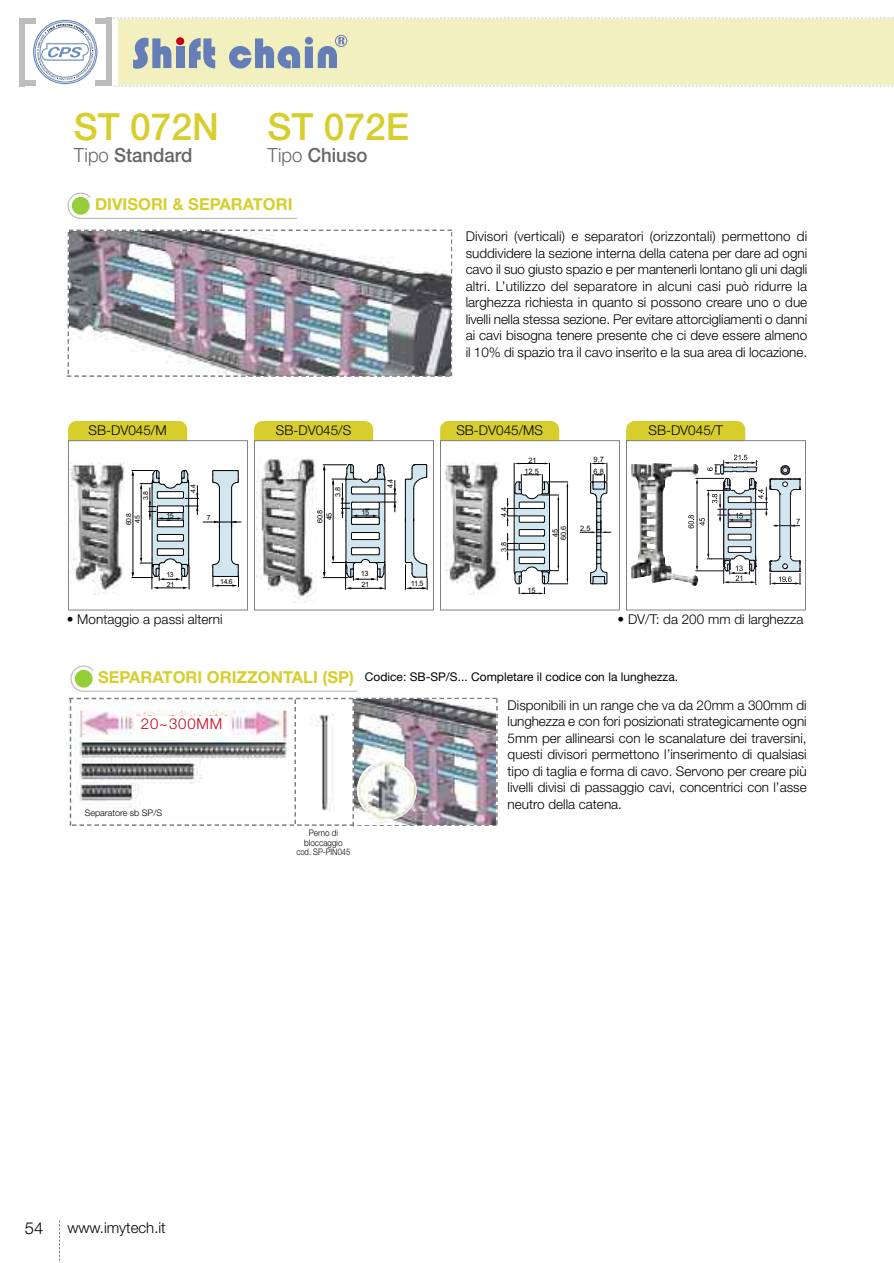
<style>
.page{position:relative;width:894px;height:1263px;background:#fff}
.page>*{position:absolute;margin:0;border:0;box-sizing:border-box;transform-origin:0 0}
.t1{font:500 37.5px "Helvetica Neue LT Std";color:#d7ce2e}
.t2{font:500 19.5px "Helvetica Neue LT Std";color:#666;scale:.95 1}
.t3{font:700 16.5px "Helvetica Neue LT Std";color:#d7ce2e}
.t4{font:300 16.5px "Helvetica Neue LT Std";color:#000}
.t5{font:300 15px "Helvetica Neue LT Std";color:#000}
.t6{font:300 15px "Helvetica Neue LT Std";letter-spacing:.055em;color:#c90017}
.t7{font:300 13.5px/16.5px "Helvetica Neue LT Std";color:#000;text-align:justify}
.t8{font:12px "Helvetica Neue LT Std";color:#000}
.t9{font:300 9px/9.8px "Helvetica Neue LT Std";color:#000;text-align:center;scale:.9 1}
.t10{font:300 9px "Helvetica Neue LT Std";color:#000}
.t11{font:7.35px/9.1px "Arial";letter-spacing:-.05em;color:#000;text-align:center}
.t12{font:6.9px/8.6px "Arial";letter-spacing:-.05em;color:#000;text-align:center}
.s1{font-weight:300}
</style>
<div class="page">
<svg style="left:59px;top:1220px;width:1px;height:43px"></svg>
<div style="left:118px;top:19px;width:775px;height:66px;background:#f3f0c0"></div>
<svg style="left:133px;top:37px;width:82px;height:32px"></svg>
<svg style="left:229px;top:37px;width:115px;height:32px"></svg>
<div style="left:335px;top:35px;width:12px;height:12px;border:1px solid #657eb7;border-radius:50%"></div>
<div style="left:19px;top:18px;width:6px;height:68px;background:#bdbdbd"></div>
<div style="left:19px;top:18px;width:17px;height:5px;background:#bdbdbd"></div>
<div style="left:19px;top:80px;width:17px;height:6px;background:#bdbdbd"></div>
<div style="left:106px;top:18px;width:5px;height:68px;background:#bdbdbd"></div>
<div style="left:95px;top:80px;width:16px;height:6px;background:#bdbdbd"></div>
<div style="left:95px;top:18px;width:16px;height:5px;background:#bdbdbd"></div>
<div style="left:33px;top:19px;width:65px;height:66px;border:1px solid #6c8dbd;border-radius:50%"></div>
<div style="left:35px;top:21px;width:61px;height:62px;border:1px solid #6c8dbd;border-radius:50%"></div>
<svg style="left:37px;top:24px;width:56px;height:56px"></svg>
<hr style="left:80px;top:218px;width:216px;height:1px;background:#bdbdbd">
<svg style="left:67px;top:192px;width:25px;height:27px"></svg>
<div style="left:72px;top:197px;width:18px;height:18px;background:#96ce3a;border-radius:50%"></div>
<svg style="left:69px;top:698px;width:428px;height:128px"></svg>
<hr style="left:83px;top:691px;width:273px;height:1px;background:#bdbdbd">
<svg style="left:70px;top:665px;width:25px;height:27px"></svg>
<div style="left:75px;top:670px;width:18px;height:18px;background:#96ce3a;border-radius:50%"></div>
<img style="left:310px;top:714px;width:24px;height:96px">
<div style="left:134px;top:715px;width:95px;height:20px;background:#fff"></div>
<img style="left:67px;top:230px;width:385px;height:147px">
<div style="left:254px;top:421px;width:119px;height:30px;background:#d7ce2e;border-radius:9px"></div>
<div style="left:255px;top:441px;width:178px;height:169px;background:#fff"></div>
<div style="left:254px;top:440px;width:180px;height:170px;border:1px solid #808080"></div>
<div style="left:68px;top:421px;width:119px;height:30px;background:#d7ce2e;border-radius:9px"></div>
<div style="left:69px;top:441px;width:178px;height:169px;background:#fff"></div>
<hr style="left:203px;top:522px;width:38px;height:1px;background:#000">
<svg style="left:131px;top:470px;width:67px;height:119px"></svg>
<svg style="left:212px;top:470px;width:27px;height:117px"></svg>
<div style="left:68px;top:440px;width:180px;height:170px;border:1px solid #808080"></div>
<img style="left:71px;top:462px;width:54px;height:132px">
<svg style="left:323px;top:464px;width:73px;height:125px"></svg>
<svg style="left:405px;top:464px;width:23px;height:125px"></svg>
<div style="left:626px;top:421px;width:119px;height:30px;background:#d7ce2e;border-radius:9px"></div>
<div style="left:627px;top:441px;width:178px;height:169px;background:#fff"></div>
<div style="left:626px;top:440px;width:179px;height:170px;border:1px solid #808080"></div>
<svg style="left:698px;top:455px;width:103px;height:130px"></svg>
<img style="left:631px;top:463px;width:67px;height:123px">
<img style="left:257px;top:458px;width:60px;height:144px">
<div style="left:440px;top:421px;width:119px;height:30px;background:#d7ce2e;border-radius:9px"></div>
<div style="left:441px;top:441px;width:178px;height:169px;background:#fff"></div>
<div style="left:440px;top:440px;width:179px;height:170px;border:1px solid #808080"></div>
<svg style="left:580px;top:463px;width:31px;height:121px"></svg>
<svg style="left:506px;top:463px;width:62px;height:131px"></svg>
<img style="left:354px;top:699px;width:142px;height:125px">
<img style="left:357px;top:761px;width:59px;height:59px;border-radius:50%">
<img style="left:445px;top:462px;width:54px;height:132px">
<svg style="left:114px;top:86px;width:779px;height:1px"></svg>
<svg style="left:113px;top:18px;width:781px;height:1px"></svg>
<h1 class="t1" style="left:74px;top:113px;width:147px">ST 072N</h1>
<h2 class="t2" style="left:74px;top:148px;width:126px"><span class="s1">Tipo</span> Standard</h2>
<h1 class="t1" style="left:267px;top:113px;width:143px">ST 072E</h1>
<h2 class="t2" style="left:267px;top:148px;width:107px"><span class="s1">Tipo</span> Chiuso</h2>
<p class="t3" style="left:95px;top:198px;width:199px">DIVISORI &amp; SEPARATORI</p>
<p class="t7" style="left:89px;top:423px;width:80px">SB-DV045/M</p>
<p class="t7" style="left:276px;top:423px;width:77px">SB-DV045/S</p>
<p class="t12" style="left:141px;top:500px;width:10px;rotate:-90deg">3.8</p>
<p class="t12" style="left:125px;top:525px;width:14px;rotate:-90deg">60.8<br>45</p>
<p class="t12" style="left:189px;top:493px;width:10px;rotate:-90deg">4.4</p>
<p class="t12" style="left:166px;top:511px;width:9px">15</p>
<p class="t12" style="left:207px;top:513px;width:5px">7</p>
<p class="t11" style="left:333px;top:496px;width:11px;rotate:-90deg">3.8</p>
<p class="t11" style="left:315px;top:523px;width:15px;rotate:-90deg">60.8<br>45</p>
<p class="t11" style="left:361px;top:508px;width:9px">15</p>
<p class="t11" style="left:386px;top:488px;width:11px;rotate:-90deg">4.4</p>
<p class="t12" style="left:166px;top:569px;width:9px;line-height:9.9px;text-align:left">13<br>21</p>
<p class="t12" style="left:220px;top:578px;width:14px">14.6</p>
<p class="t11" style="left:361px;top:567px;width:10px;line-height:11.2px;text-align:left">13<br>21</p>
<p class="t11" style="left:411px;top:579px;width:14px">11.5</p>
<p class="t7" style="left:465px;top:229px;width:343px">Divisori (verticali) e separatori (orizzontali) permettono di suddividere la sezione interna della catena per dare ad ogni cavo il suo giusto spazio e per mantenerli lontano gli uni dagli altri. L’utilizzo del separatore in alcuni casi può ridurre la larghezza richiesta in quanto si possono creare uno o due livelli nella stessa sezione. Per evitare attorcigliamenti o danni ai cavi bisogna tenere presente che ci deve essere almeno il 10% di spazio tra il cavo inserito e la sua area di locazione.</p>
<p class="t7" style="left:456px;top:423px;width:88px">SB-DV045/MS</p>
<p class="t7" style="left:648px;top:423px;width:76px">SB-DV045/T</p>
<p class="t11" style="left:593px;top:466px;width:12px">6,8</p>
<p class="t11" style="left:593px;top:455px;width:12px">9,7</p>
<p class="t11" style="left:528px;top:456px;width:10px">21</p>
<p class="t11" style="left:524px;top:466px;width:16px">12,5</p>
<p class="t11" style="left:499px;top:517px;width:12px;rotate:-90deg">4,4</p>
<p class="t11" style="left:499px;top:552px;width:12px;rotate:-90deg">3,8</p>
<p class="t11" style="left:559px;top:540px;width:16px;rotate:-90deg">60,6</p>
<p class="t11" style="left:550px;top:537px;width:10px;rotate:-90deg">45</p>
<p class="t11" style="left:580px;top:524px;width:12px">2,5</p>
<p class="t11" style="left:527px;top:586px;width:10px">15</p>
<p class="t7" style="left:67px;top:612px;width:157px">• Montaggio a passi alterni</p>
<p class="t7" style="left:617px;top:612px;width:187px">• DV/T: da 200 mm di larghezza</p>
<p class="t3" style="left:98px;top:671px;width:257px">SEPARATORI ORIZZONTALI (SP)</p>
<p class="t6" style="left:141px;top:718px;width:83px">20~300MM</p>
<p class="t10" style="left:85px;top:810px;width:79px">Separatore sb SP/S</p>
<p class="t9" style="left:296px;top:828px;width:62px">Perno di bloccaggio cod. SP-PIN045</p>
<p class="t8" style="left:365px;top:672px;width:315px">Codice: SB-SP/S... Completare il codice con la lunghezza.</p>
<p class="t7" style="left:507px;top:698px;width:300px">Disponibili in un range che va da 20mm a 300mm di lunghezza e con fori posizionati strategicamente ogni 5mm per allinearsi con le scanalature dei traversini, questi divisori permettono l’inserimento di qualsiasi tipo di taglia e forma di cavo. Servono per creare più livelli divisi di passaggio cavi, concentrici con l’asse neutro della catena.</p>
<p class="t4" style="left:25px;top:1222px;width:20px">54</p>
<p class="t5" style="left:67px;top:1222px;width:100px">www.imytech.it</p>
</div>
